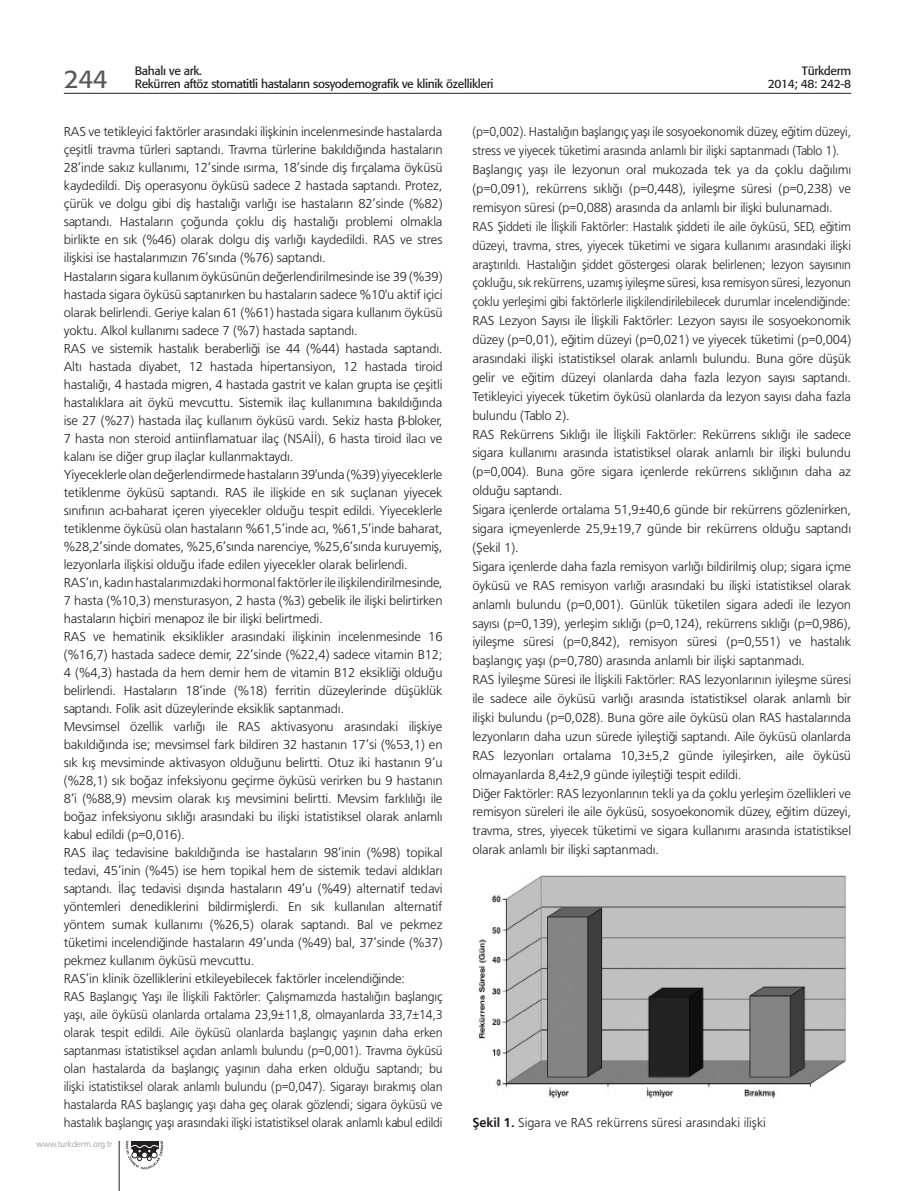
<style>
.page{position:relative;width:915px;height:1191px;background:#fff}
.page>*{position:absolute;margin:0;border:0;box-sizing:border-box;transform-origin:0 0}
.t1{font:25.5px "Formata Tr";color:#57585a}
.YAZI{font:13.5px/18px "Frugal Normal Tr";letter-spacing:-.015em;color:#231f20;text-align:justify}
.YAZI-2{font:13.5px/18px "Frugal Normal Tr";letter-spacing:-.015em;color:#231f20;text-align:justify;scale:.95 1}
.RESIM-ALTI{font:13.5px "Frugal Normal Tr";color:#231f20}
.t2{font:12px "Formata Tr";letter-spacing:-.025em;color:#231f20}
.KAYNAKLAR{font:9px "Frugal Normal Tr";letter-spacing:-.01em;color:#939598}
.s1{font-family:"Frugal Bold Tr"}
</style>
<div class="page">
<svg style="left:126px;top:1140px;width:37px;height:29px"></svg>
<hr style="left:119px;top:1140px;width:1px;height:51px;background:#231f20">
<hr style="left:64px;top:93px;width:786px;height:1px;background:#231f20">
<img style="left:478px;top:875px;width:369px;height:224px">
<p class="t2" style="left:135px;top:64px;width:69px">Bahalı ve ark.</p>
<p class="t2" style="left:135px;top:77px;width:360px">Rekürren aftöz stomatitli hastaların sosyodemografik ve klinik özellikleri</p>
<p class="t2" style="left:801px;top:64px;width:51px">Türkderm</p>
<p class="t2" style="left:767px;top:77px;width:85px">2014; 48: 242-8</p>
<p class="t1" style="left:64px;top:64px;width:45px">244</p>
<p class="YAZI" style="left:64px;top:123px;width:380px">RAS ve tetikleyici faktörler arasındaki ilişkinin incelenmesinde hastalarda çeşitli travma türleri saptandı. Travma türlerine bakıldığında hastaların 28’inde sakız kullanımı, 12’sinde ısırma, 18’sinde diş fırçalama öyküsü kaydedildi. Diş operasyonu öyküsü sadece 2 hastada saptandı. Protez, çürük ve dolgu gibi diş hastalığı varlığı ise hastaların 82’sinde (%82) saptandı. Hastaların çoğunda çoklu diş hastalığı problemi olmakla birlikte en sık (%46) olarak dolgu diş varlığı kaydedildi. RAS ve stres ilişkisi ise hastalarımızın 76’sında (%76) saptandı.</p>
<p class="YAZI" style="left:64px;top:267px;width:380px">Hastaların sigara kullanım öyküsünün değerlendirilmesinde ise 39 (%39) hastada sigara öyküsü saptanırken bu hastaların sadece %10'u aktif içici olarak belirlendi. Geriye kalan 61 (%61) hastada sigara kullanım öyküsü yoktu. Alkol kullanımı sadece 7 (%7) hastada saptandı.</p>
<p class="YAZI" style="left:64px;top:339px;width:380px">RAS ve sistemik hastalık beraberliği ise 44 (%44) hastada saptandı.<br>Altı hastada diyabet, 12 hastada hipertansiyon, 12 hastada tiroid hastalığı, 4 hastada migren, 4 hastada gastrit ve kalan grupta ise çeşitli hastalıklara ait öykü mevcuttu. Sistemik ilaç kullanımına bakıldığında ise 27 (%27) hastada ilaç kullanım öyküsü vardı. Sekiz hasta -bloker, 7 hasta non steroid antiinflamatuar ilaç (NSAİİ), 6 hasta tiroid ilacı ve kalanı ise diğer grup ilaçlar kullanmaktaydı.</p>
<p class="YAZI" style="left:64px;top:465px;width:380px">Yiyeceklerle olan değerlendirmede hastaların 39'unda (%39) yiyeceklerle tetiklenme öyküsü saptandı. RAS ile ilişkide en sık suçlanan yiyecek sınıfının acı-baharat içeren yiyecekler olduğu tespit edildi. Yiyeceklerle tetiklenme öyküsü olan hastaların %61,5’inde acı, %61,5’inde baharat, %28,2’sinde domates, %25,6’sında narenciye, %25,6’sında kuruyemiş, lezyonlarla ilişkisi olduğu ifade edilen yiyecekler olarak belirlendi.</p>
<p class="YAZI" style="left:64px;top:573px;width:380px">RAS’ın, kadın hastalarımızdaki hormonal faktörler ile ilişkilendirilmesinde, 7 hasta (%10,3) mensturasyon, 2 hasta (%3) gebelik ile ilişki belirtirken hastaların hiçbiri menapoz ile bir ilişki belirtmedi.</p>
<p class="YAZI" style="left:64px;top:627px;width:380px">RAS ve hematinik eksiklikler arasındaki ilişkinin incelenmesinde 16 (%16,7) hastada sadece demir, 22’sinde (%22,4) sadece vitamin B12; 4 (%4,3) hastada da hem demir hem de vitamin B12 eksikliği olduğu belirlendi. Hastaların 18’inde (%18) ferritin düzeylerinde düşüklük saptandı. Folik asit düzeylerinde eksiklik saptanmadı.</p>
<p class="YAZI" style="left:64px;top:717px;width:380px">Mevsimsel özellik varlığı ile RAS aktivasyonu arasındaki ilişkiye bakıldığında ise; mevsimsel fark bildiren 32 hastanın 17’si (%53,1) en sık kış mevsiminde aktivasyon olduğunu belirtti. Otuz iki hastanın 9’u (%28,1) sık boğaz infeksiyonu geçirme öyküsü verirken bu 9 hastanın 8‘i (%88,9) mevsim olarak kış mevsimini belirtti. Mevsim farklılığı ile boğaz infeksiyonu sıklığı arasındaki bu ilişki istatistiksel olarak anlamlı kabul edildi (p=0,016).</p>
<p class="YAZI" style="left:64px;top:843px;width:380px">RAS ilaç tedavisine bakıldığında ise hastaların 98’inin (%98) topikal tedavi, 45’inin (%45) ise hem topikal hem de sistemik tedavi aldıkları saptandı. İlaç tedavisi dışında hastaların 49’u (%49) alternatif tedavi yöntemleri denediklerini bildirmişlerdi. En sık kullanılan alternatif yöntem sumak kullanımı (%26,5) olarak saptandı. Bal ve pekmez tüketimi incelendiğinde hastaların 49’unda (%49) bal, 37’sinde (%37) pekmez kullanım öyküsü mevcuttu.</p>
<p class="YAZI" style="left:64px;top:969px;width:343px">RAS’in klinik özelliklerini etkileyebilecek faktörler incelendiğinde:</p>
<p class="YAZI-2" style="left:64px;top:987px;width:400px">RAS Başlangıç Yaşı ile İlişkili Faktörler: Çalışmamızda hastalığın başlangıç yaşı, aile öyküsü olanlarda ortalama 23,9±11,8, olmayanlarda 33,7±14,3 olarak tespit edildi. Aile öyküsü olanlarda başlangıç yaşının daha erken saptanması istatistiksel açıdan anlamlı bulundu (p=0,001). Travma öyküsü olan hastalarda da başlangıç yaşının daha erken olduğu saptandı; bu ilişki istatistiksel olarak anlamlı bulundu (p=0,047). Sigarayı bırakmış olan hastalarda RAS başlangıç yaşı daha geç olarak gözlendi; sigara öyküsü ve hastalık başlangıç yaşı arasındaki ilişki istatistiksel olarak anlamlı kabul edildi</p>
<p class="YAZI-2" style="left:472px;top:122px;width:400px;line-height:18.9px">(p=0,002). Hastalığın başlangıç yaşı ile sosyoekonomik düzey, eğitim düzeyi, stress ve yiyecek tüketimi arasında anlamlı bir ilişki saptanmadı (Tablo 1).</p>
<p class="YAZI" style="left:472px;top:160px;width:380px;line-height:18.9px">Başlangıç yaşı ile lezyonun oral mukozada tek ya da çoklu dağılımı (p=0,091), rekürrens sıklığı (p=0,448), iyileşme süresi (p=0,238) ve remisyon süresi (p=0,088) arasında da anlamlı bir ilişki bulunamadı.</p>
<p class="YAZI-2" style="left:472px;top:217px;width:400px;line-height:18.9px">RAS Şiddeti ile İlişkili Faktörler: Hastalık şiddeti ile aile öyküsü, SED, eğitim düzeyi, travma, stres, yiyecek tüketimi ve sigara kullanımı arasındaki ilişki araştırıldı. Hastalığın şiddet göstergesi olarak belirlenen; lezyon sayısının çokluğu, sık rekürrens, uzamış iyileşme süresi, kısa remisyon süresi, lezyonun çoklu yerleşimi gibi faktörlerle ilişkilendirilebilecek durumlar incelendiğinde:</p>
<p class="YAZI" style="left:472px;top:311px;width:380px;line-height:18.9px">RAS Lezyon Sayısı ile İlişkili Faktörler: Lezyon sayısı ile sosyoekonomik düzey (p=0,01), eğitim düzeyi (p=0,021) ve yiyecek tüketimi (p=0,004) arasındaki ilişki istatistiksel olarak anlamlı bulundu. Buna göre düşük gelir ve eğitim düzeyi olanlarda daha fazla lezyon sayısı saptandı.<br>Tetikleyici yiyecek tüketim öyküsü olanlarda da lezyon sayısı daha fazla bulundu (Tablo 2).</p>
<p class="YAZI" style="left:472px;top:424px;width:380px;line-height:18.9px">RAS Rekürrens Sıklığı ile İlişkili Faktörler: Rekürrens sıklığı ile sadece sigara kullanımı arasında istatistiksel olarak anlamlı bir ilişki bulundu (p=0,004). Buna göre sigara içenlerde rekürrens sıklığının daha az olduğu saptandı.</p>
<p class="YAZI" style="left:472px;top:500px;width:380px;line-height:18.9px">Sigara içenlerde ortalama 51,9±40,6 günde bir rekürrens gözlenirken, sigara içmeyenlerde 25,9±19,7 günde bir rekürrens olduğu saptandı (Şekil 1).</p>
<p class="YAZI" style="left:472px;top:557px;width:380px;line-height:18.9px">Sigara içenlerde daha fazla remisyon varlığı bildirilmiş olup; sigara içme öyküsü ve RAS remisyon varlığı arasındaki bu ilişki istatistiksel olarak anlamlı bulundu (p=0,001). Günlük tüketilen sigara adedi ile lezyon sayısı (p=0,139), yerleşim sıklığı (p=0,124), rekürrens sıklığı (p=0,986), iyileşme süresi (p=0,842), remisyon süresi (p=0,551) ve hastalık başlangıç yaşı (p=0,780) arasında anlamlı bir ilişki saptanmadı.</p>
<p class="YAZI" style="left:472px;top:670px;width:380px;line-height:18.9px">RAS İyileşme Süresi ile İlişkili Faktörler: RAS lezyonlarının iyileşme süresi ile sadece aile öyküsü varlığı arasında istatistiksel olarak anlamlı bir ilişki bulundu (p=0,028). Buna göre aile öyküsü olan RAS hastalarında lezyonların daha uzun sürede iyileştiği saptandı. Aile öyküsü olanlarda RAS lezyonları ortalama 10,3±5,2 günde iyileşirken, aile öyküsü olmayanlarda 8,4±2,9 günde iyileştiği tespit edildi.</p>
<p class="YAZI" style="left:472px;top:783px;width:380px;line-height:18.9px">Diğer Faktörler: RAS lezyonlarının tekli ya da çoklu yerleşim özellikleri ve remisyon süreleri ile aile öyküsü, sosyoekonomik düzey, eğitim düzeyi, travma, stres, yiyecek tüketimi ve sigara kullanımı arasında istatistiksel olarak anlamlı bir ilişki saptanmadı.</p>
<p class="RESIM-ALTI" style="left:472px;top:1115px;width:295px"><span class="s1">Şekil 1.</span> Sigara ve RAS rekürrens süresi arasındaki ilişki</p>
<p class="KAYNAKLAR" style="left:37px;top:1139px;width:77px">www.turkderm.org.tr</p>
</div>
